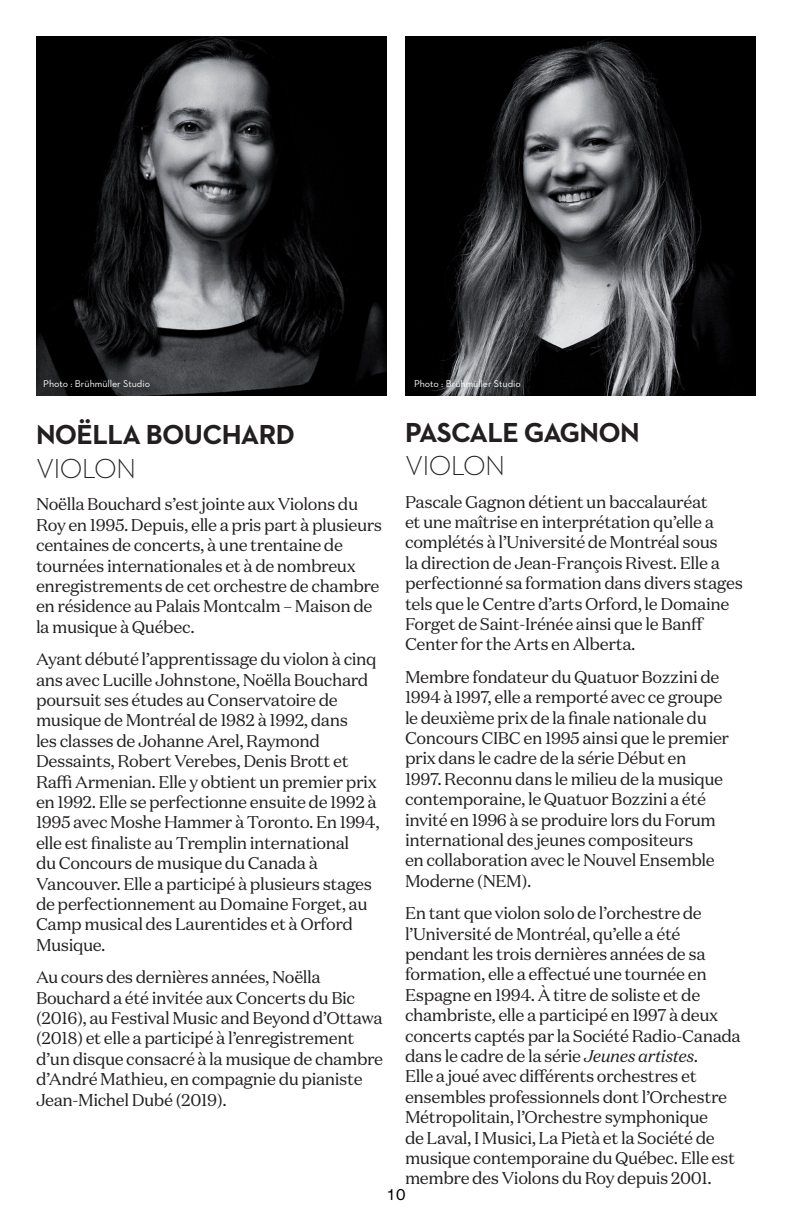
<style>
.page{position:relative;width:792px;height:1224px;background:#fff}
.page>*{position:absolute;margin:0;border:0;box-sizing:border-box;transform-origin:0 0}
.t1{font:700 28px "Neutraface 2 Text";letter-spacing:-.025em;color:#231f20}
.t2{font:300 28px "Neutraface 2 Text";letter-spacing:-.025em;color:#231f20}
.t3{font:17px/20.4px "Domaine Text";letter-spacing:-.025em;color:#231f20}
.t4{font:16px "Theinhardt";color:#000}
.t5{font:10px "Neutraface 2 Text";color:#fff}
.s1{font-style:italic}
</style>
<div class="page">
<img style="left:36px;top:36px;width:351px;height:360px">
<img style="left:405px;top:36px;width:351px;height:360px">
<p class="t5" style="left:43px;top:378px;width:108px">Photo : Brühmüller Studio</p>
<p class="t5" style="left:414px;top:377px;width:108px">Photo : Brühmüller Studio</p>
<h1 class="t1" style="left:36px;top:417px;width:260px">NOËLLA BOUCHARD</h1>
<h1 class="t2" style="left:36px;top:451px;width:102px">VIOLON</h1>
<p class="t3" style="left:36px;top:494px;width:348px">Noëlla Bouchard s’est jointe aux Violons du Roy en 1995. Depuis, elle a pris part à plusieurs centaines de concerts, à une trentaine de tournées internationales et à de nombreux enregistrements de cet orchestre de chambre en résidence au Palais Montcalm – Maison de la musique à Québec.</p>
<p class="t3" style="left:36px;top:649px;width:345px">Ayant débuté l’apprentissage du violon à cinq ans avec Lucille Johnstone, Noëlla Bouchard poursuit ses études au Conservatoire de musique de Montréal de 1982 à 1992, dans<br>les classes de Johanne Arel, Raymond Dessaints, Robert Verebes, Denis Brott et Raffi Armenian. Elle y obtient un premier prix en 1992. Elle se perfectionne ensuite de 1992 à 1995 avec Moshe Hammer à Toronto. En 1994, elle est finaliste au Tremplin international<br>du Concours de musique du Canada à Vancouver. Elle a participé à plusieurs stages de perfectionnement au Domaine Forget, au Camp musical des Laurentides et à Orford Musique.</p>
<p class="t3" style="left:36px;top:967px;width:349px">Au cours des dernières années, Noëlla Bouchard a été invitée aux Concerts du Bic (2016), au Festival Music and Beyond d’Ottawa (2018) et elle a participé à l’enregistrement d’un disque consacré à la musique de chambre d’André Mathieu, en compagnie du pianiste Jean-Michel Dubé (2019).</p>
<h1 class="t1" style="left:405px;top:414px;width:236px">PASCALE GAGNON</h1>
<h1 class="t2" style="left:405px;top:448px;width:102px">VIOLON</h1>
<p class="t3" style="left:405px;top:491px;width:340px">Pascale Gagnon détient un baccalauréat<br>et une maîtrise en interprétation qu’elle a complétés à l’Université de Montréal sous<br>la direction de Jean-François Rivest. Elle a perfectionné sa formation dans divers stages tels que le Centre d’arts Orford, le Domaine Forget de Saint-Irénée ainsi que le Banff Center for the Arts en Alberta.</p>
<p class="t3" style="left:405px;top:666px;width:326px">Membre fondateur du Quatuor Bozzini de 1994 à 1997, elle a remporté avec ce groupe le deuxième prix de la finale nationale du Concours CIBC en 1995 ainsi que le premier prix dans le cadre de la série Début en<br>1997. Reconnu dans le milieu de la musique contemporaine, le Quatuor Bozzini a été invité en 1996 à se produire lors du Forum international des jeunes compositeurs<br>en collaboration avec le Nouvel Ensemble Moderne (NEM).</p>
<p class="t3" style="left:405px;top:903px;width:337px">En tant que violon solo de l’orchestre de l’Université de Montréal, qu’elle a été pendant les trois dernières années de sa formation, elle a effectué une tournée en Espagne en 1994. À titre de soliste et de chambriste, elle a participé en 1997 à deux concerts captés par la Société Radio-Canada dans le cadre de la série <span class="s1">Jeunes artistes</span>.<br>Elle a joué avec différents orchestres et ensembles professionnels dont l’Orchestre Métropolitain, l’Orchestre symphonique<br>de Laval, I Musici, La Pietà et la Société de musique contemporaine du Québec. Elle est membre des Violons du Roy depuis 2001.</p>
<p class="t4" style="left:387px;top:1186px;width:20px">10</p>
</div>
